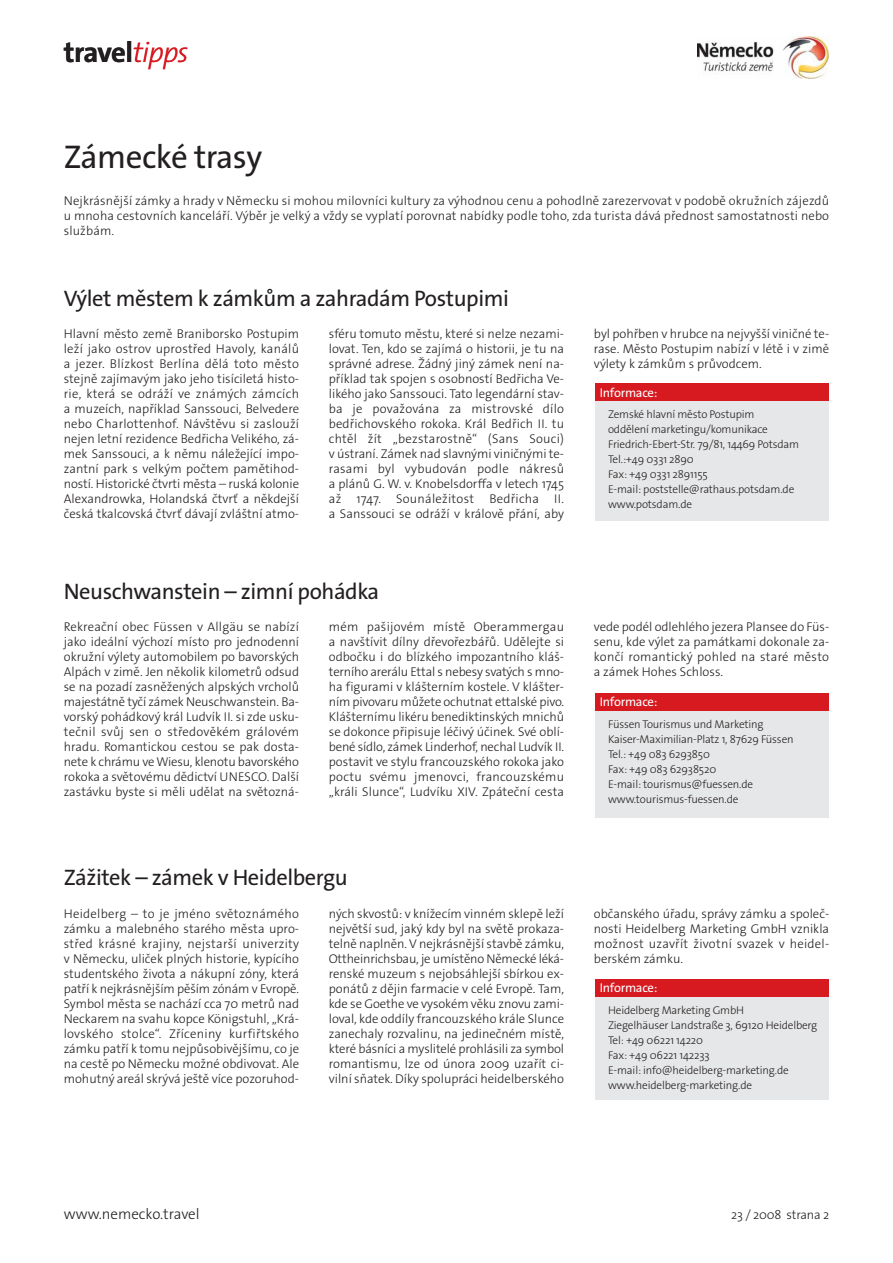
<style>
.page{position:relative;width:893px;height:1263px;background:#fff}
.page>*{position:absolute;margin:0;border:0;box-sizing:border-box;transform-origin:0 0}
.t1{font:33px "The Sans CE";letter-spacing:-.015em;color:#231f20}
.t2{font:28.8px "The Sans LP7 Bld";letter-spacing:-.03em;color:#231f20}
.t3{font:22.5px "The Sans CE";letter-spacing:-.02em;color:#231f20}
.t4{font:15px "The Sans CE Light";color:#231f20}
.t5{font:12.75px/15px "The Sans CE Light";color:#231f20;text-align:justify}
.t6{font:12.75px "The Sans CE";letter-spacing:-.02em;color:#fff}
.t7{font:11.25px/15px "The Sans CE Light";letter-spacing:-.015em;color:#231f20}
.s1{font-family:"The Sans LP3 Lig IT";color:#d71920}
</style>
<div class="page">
<img style="left:697px;top:36px;width:132px;height:43px">
<div style="left:595px;top:384px;width:234px;height:136px;background:#e6e7e8"></div>
<div style="left:595px;top:384px;width:234px;height:17px;background:#d71920"></div>
<div style="left:595px;top:694px;width:234px;height:123px;background:#e6e7e8"></div>
<div style="left:595px;top:693px;width:234px;height:17px;background:#d71920"></div>
<div style="left:595px;top:980px;width:234px;height:120px;background:#e6e7e8"></div>
<div style="left:595px;top:979px;width:234px;height:17px;background:#d71920"></div>
<h2 class="t2" style="left:64px;top:36px;width:126px">travel<span class="s1">tipps</span></h2>
<h1 class="t1" style="left:64px;top:143px;width:200px">Zámecké trasy</h1>
<p class="t5" style="left:64px;top:195px;width:767px">Nejkrásnější zámky a hrady v Německu si mohou milovníci kultury za výhodnou cenu a pohodlně zarezervovat v podobě okružních zájezdů u mnoha cestovních kanceláří. Výběr je velký a vždy se vyplatí porovnat nabídky podle toho, zda turista dává přednost samostatnosti nebo službám.</p>
<h3 class="t3" style="left:64px;top:289px;width:447px">Výlet městem k zámkům a zahradám Postupimi</h3>
<p class="t5" style="left:64px;top:328px;width:237px">Hlavní město země Braniborsko Postupim leží jako ostrov uprostřed Havoly, kanálů a jezer. Blízkost Berlína dělá toto město stejně zajímavým jako jeho tisíciletá histo&shy;rie, která se odráží ve známých zámcích a muzeích, například Sanssouci, Belvedere nebo Charlottenhof. Návštěvu si zaslouží nejen letní rezidence Bedřicha Velikého, zá&shy;mek Sanssouci, a k němu náležející impo&shy;zantní park s velkým počtem pamětihod&shy;ností. Historické čtvrti města – ruská kolonie Alexandrowka, Holandská čtvrť a někdejší česká tkalcovská čtvrť dávají zvláštní atmo-</p>
<p class="t5" style="left:329px;top:328px;width:237px">sféru tomuto městu, které si nelze nezami&shy;lovat. Ten, kdo se zajímá o historii, je tu na správné adrese. Žádný jiný zámek není na&shy;příklad tak spojen s osobností Bedřicha Ve&shy;likého jako Sanssouci. Tato legendární stav - ba je považována za mistrovské dílo bedřichovského rokoka. Král Bedřich II. tu chtěl žít „bezstarostně“ (Sans Souci) v ústraní. Zámek nad slavnými viničnými te&shy;rasami byl vybudován podle nákresů a plánů G. W. v. Knobelsdorffa v letech 1745 až 1747. Sounáležitost Bedřicha II. a Sanssouci se odráží v králově přání, aby</p>
<p class="t5" style="left:594px;top:328px;width:237px">byl pohřben v hrubce na nejvyšší viničné te&shy;rase. Město Postupim nabízí v létě i v zimě výlety k zámkům s průvodcem.</p>
<p class="t6" style="left:600px;top:387px;width:59px">Informace:</p>
<p class="t7" style="left:608px;top:408px;width:193px">Zemské hlavní město Postupim<br>oddělení marketingu/komunikace<br>Friedrich-Ebert-Str. 79/81, 14469 Potsdam<br>Tel.:+49 0331 2890<br>Fax: +49 0331 2891155<br>E-mail: poststelle@rathaus.potsdam.de www.potsdam.de</p>
<h3 class="t3" style="left:64px;top:583px;width:317px">Neuschwanstein – zimní pohádka</h3>
<p class="t5" style="left:64px;top:621px;width:237px">Rekreační obec Füssen v Allgäu se nabízí jako ideální výchozí místo pro jednodenní okružní výlety automobilem po bavorských Alpách v zimě. Jen několik kilometrů odsud se na pozadí zasněžených alpských vrcholů majestátně tyčí zámek Neuschwanstein. Ba&shy;vorský pohádkový král Ludvík II. si zde usku&shy;tečnil svůj sen o středověkém grálovém hradu. Romantickou cestou se pak dosta&shy;nete k chrámu ve Wiesu, klenotu bavorského rokoka a světovému dědictví UNESCO. Další zastávku byste si měli udělat na světozná-</p>
<p class="t5" style="left:329px;top:621px;width:237px">mém pašijovém místě Oberammergau a navštívit dílny dřevořezbářů. Udělejte si odbočku i do blízkého impozantního kláš&shy;terního arerálu Ettal s nebesy svatých s mno - ha figurami v klášterním kostele. V klášter - ním pivovaru můžete ochutnat ettalské pivo.<br>Klášternímu likéru benediktinských mnichů se dokonce připisuje léčivý účinek. Své oblí&shy;bené sídlo, zámek Linderhof, nechal Ludvík II. postavit ve stylu francouzského rokoka jako poctu svému jmenovci, francouzskému „králi Slunce“, Ludvíku XIV. Zpáteční cesta</p>
<p class="t5" style="left:594px;top:621px;width:237px">vede podél odlehlého jezera Plansee do Füs&shy;senu, kde výlet za památkami dokonale za&shy;končí romantický pohled na staré město a zámek Hohes Schloss.</p>
<p class="t6" style="left:600px;top:697px;width:59px">Informace:</p>
<p class="t7" style="left:608px;top:717px;width:187px">Füssen Tourismus und Marketing<br>Kaiser-Maximilian-Platz 1, 87629 Füssen<br>Tel.: +49 083 6293850<br>Fax: +49 083 62938520<br>E-mail: tourismus@fuessen.de www.tourismus-fuessen.de</p>
<h3 class="t3" style="left:64px;top:869px;width:286px">Zážitek – zámek v Heidelbergu</h3>
<p class="t5" style="left:64px;top:907px;width:237px">Heidelberg – to je jméno světoznámého zámku a malebného starého města upro&shy;střed krásné krajiny, nejstarší univerzity v Německu, uliček plných historie, kypícího studentského života a nákupní zóny, která patří k nejkrásnějším pěším zónám v Evropě.<br>Symbol města se nachází cca 70 metrů nad Neckarem na svahu kopce Königstuhl, „Krá&shy;lovského stolce“. Zříceniny kurfiřtského zámku patří k tomu nejpůsobivějšímu, co je na cestě po Německu možné obdivovat. Ale mohutný areál skrývá ještě více pozoruhod-</p>
<p class="t5" style="left:329px;top:907px;width:237px">ných skvostů: v knížecím vinném sklepě leží největší sud, jaký kdy byl na světě prokaza&shy;telně naplněn. V nejkrásnější stavbě zámku, Ottheinrichsbau, je umístěno Německé léká&shy;renské muzeum s nejobsáhlejší sbírkou ex&shy;ponátů z dějin farmacie v celé Evropě. Tam, kde se Goethe ve vysokém věku znovu zami&shy;loval, kde oddíly francouzského krále Slunce zanechaly rozvalinu, na jedinečném místě, které básníci a myslitelé prohlásili za symbol romantismu, lze od února 2009 uzařít ci&shy;vilní sňatek. Díky spolupráci heidelberského</p>
<p class="t5" style="left:594px;top:907px;width:237px">občanského úřadu, správy zámku a společ - nosti Heidelberg Marketing GmbH vznikla možnost uzavřít životní svazek v heidel - berském zámku.</p>
<p class="t6" style="left:600px;top:983px;width:59px">Informace:</p>
<p class="t7" style="left:608px;top:1003px;width:211px">Heidelberg Marketing GmbH<br>Ziegelhäuser Landstraße 3, 69120 Heidelberg<br>Tel: +49 06221 14220<br>Fax: +49 06221 142233<br>E-mail: info@heidelberg-marketing.de www.heidelberg-marketing.de</p>
<p class="t4" style="left:64px;top:1208px;width:137px">www.nemecko.travel</p>
<p class="t5" style="left:731px;top:1208px;width:99px">23 / 2008 strana 2</p>
</div>
